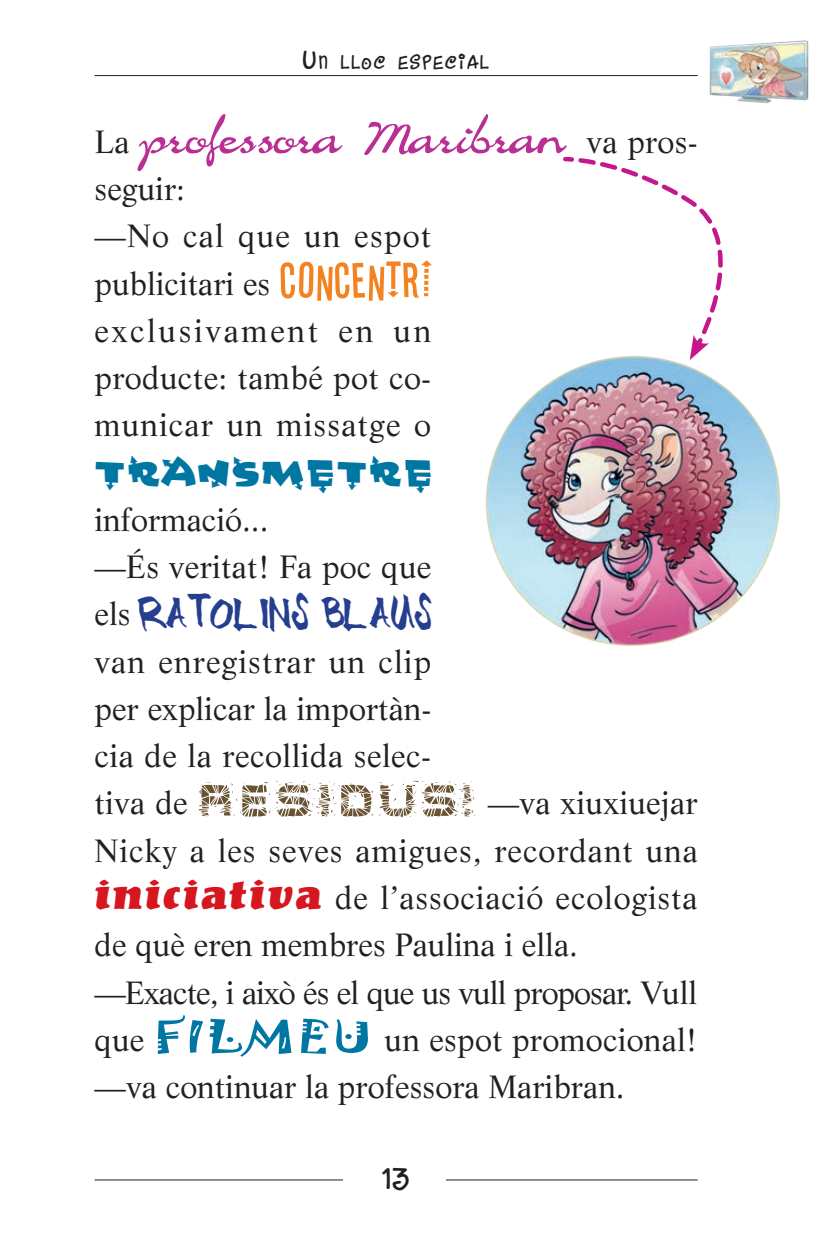
<style>
.page{position:relative;width:827px;height:1243px;background:#fff}
.page>*{position:absolute;margin:0;border:0;box-sizing:border-box;transform-origin:0 0}
.t1{font:54px "Aero Script";color:#b92f93}
.t2{font:45px "Dance Party";color:#231f20}
.t3{font:42.75px "Blue Brush Normal";letter-spacing:.045em;color:#253f8e}
.t4{font:40.5px "Waste Of Time 4";letter-spacing:.065em;color:#0076a3}
.t5{font:31.5px/47.2px "Life";letter-spacing:.005em;color:#231f20}
.t6{font:31.5px/47.2px "Life";letter-spacing:.035em;color:#231f20}
.t7{font:28.35px "Dance Party";letter-spacing:.055em;color:#231f20}
.s1{font-size:40.5px}
.s2{font-family:"Life";font-size:31.5px;color:#231f20}
.s3{font-family:"Stereofidelic";font-size:46.8px;color:#f58220}
.s4{font-family:"Glaz Kraksolid";font-size:40.5px;color:#6a5332}
.s5{font-family:"Kompakt LT Std";font-size:40.5px;color:#d7171f}
.s6{font-family:"Jokerman";font-size:40.5px;color:#0076a3}
</style>
<div class="page">
<img style="left:485px;top:360px;width:296px;height:286px">
<hr style="left:94px;top:1179px;width:603px;height:1px;background:#231f20">
<div style="left:343px;top:1148px;width:102px;height:63px;background:#fff"></div>
<hr style="left:94px;top:75px;width:603px;height:1px;background:#231f20">
<img style="left:697px;top:40px;width:112px;height:64px">
<svg style="left:563px;top:156px;width:160px;height:204px"></svg>
<p class="t7" style="left:303px;top:47px;width:187px"><span class="s1">U</span>n lloc especial</p>
<h1 class="t1" style="left:94px;top:112px;width:604px"><span class="s2">La</span> professora Maribran <span class="s2">va pros-</span></h1>
<p class="t6" style="left:94px;top:165px;width:338px">seguir:<br>—No cal que un espot publicitari es <span class="s3">CONCENTRI </span>exclusivament en un producte: també pot co&shy;municar un missatge o</p>
<p class="t4" style="left:94px;top:439px;width:338px">TRANSMETRE</p>
<p class="t5" style="left:94px;top:495px;width:338px">informació...<br>—És veritat! Fa poc que</p>
<h3 class="t3" style="left:94px;top:592px;width:338px"><span class="s2">els</span> RATOLINS BLAUS</h3>
<p class="t5" style="left:94px;top:637px;width:604px">van enregistrar un clip<br>per explicar la importàn-<br>cia de la recollida selec-<br>tiva de <span class="s4">RESIDUS!</span> —va xiuxiuejar Nicky a les seves amigues, recordant una <span class="s5">iniciativa</span> de l’associació ecologista de què eren membres Paulina i ella. —Exacte, i això és el que us vull proposar. Vull que <span class="s6">FILMEU</span> un espot promocional! —va continuar la professora Maribran.</p>
<h2 class="t2" style="left:382px;top:1154px;width:29px">13</h2>
</div>
